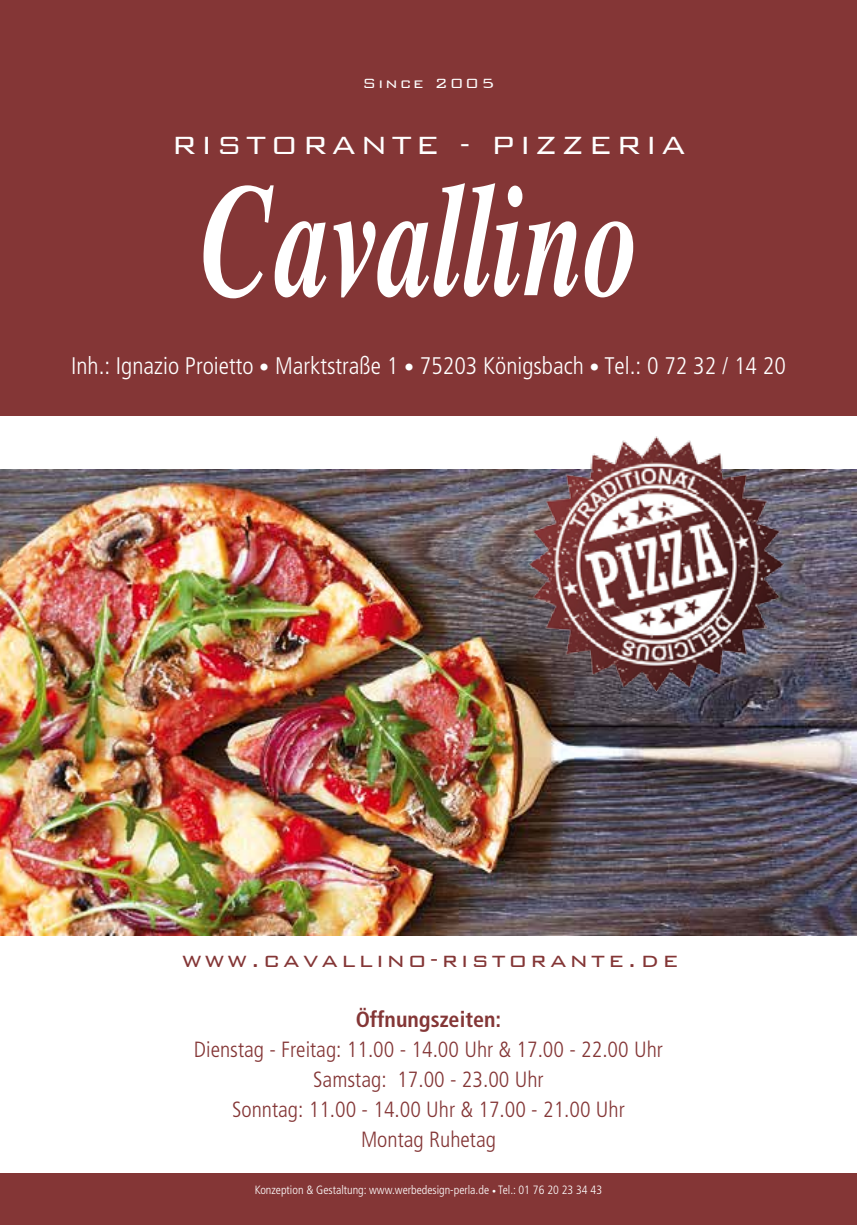
<style>
.page{position:relative;width:857px;height:1225px;background:#fff}
.page>*{position:absolute;margin:0;border:0;box-sizing:border-box;transform-origin:0 0}
.t1{font:300 33.2px "Bank Gothic";letter-spacing:.12em;color:#fff}
.t2{font:300 26.6px "Bank Gothic";letter-spacing:.12em;color:#843636}
.t3{font:300 condensed 24px "Frutiger";color:#fff}
.t4{font:300 condensed 22px/30px "Frutiger";color:#843636;text-align:center}
.t5{font:700 condensed 22px "Frutiger";color:#843636}
.t6{font:300 17.8px "Bank Gothic";letter-spacing:.12em;color:#fff}
.t7{font:300 condensed 12px "Frutiger";color:#fff}
.s1{font-size:20px}
.s2{font-size:8px}
</style>
<div class="page">
<div style="left:0;top:1174px;width:856px;height:51px;background:#843636"></div>
<img style="left:0;top:469px;width:856px;height:466px">
<img style="left:507px;top:436px;width:297px;height:277px">
<div style="left:0;top:0;width:856px;height:416px;background:#843636"></div>
<svg style="left:203px;top:185px;width:123px;height:113px"></svg>
<svg style="left:333px;top:183px;width:245px;height:114px"></svg>
<svg style="left:584px;top:221px;width:49px;height:76px"></svg>
<p class="t6" style="left:362px;top:70px;width:133px">Since 2005</p>
<h1 class="t1" style="left:171px;top:120px;width:515px">RISTORANTE - PIZZERIA</h1>
<p class="t3" style="left:71px;top:352px;width:716px">Inh.: Ignazio Proietto <span class="s1">•</span> Marktstraße 1 <span class="s1">•</span> 75203 Königsbach <span class="s1">•</span> Tel.: 0 72 32 / 14 20</p>
<p class="t2" style="left:182px;top:940px;width:497px">www.cavallino-ristorante.de</p>
<p class="t5" style="left:355px;top:1006px;width:147px">Öffnungszeiten:</p>
<p class="t4" style="left:194px;top:1035px;width:470px">Dienstag - Freitag: 11.00 - 14.00 Uhr &amp; 17.00 - 22.00 Uhr Samstag: 17.00 - 23.00 Uhr<br>Sonntag: 11.00 - 14.00 Uhr &amp; 17.00 - 21.00 Uhr<br>Montag Ruhetag</p>
<p class="t7" style="left:255px;top:1182px;width:348px">Konzeption &amp; Gestaltung: www.werbedesign-perla.de <span class="s2">•</span> Tel.: 01 76 20 23 34 43</p>
</div>
